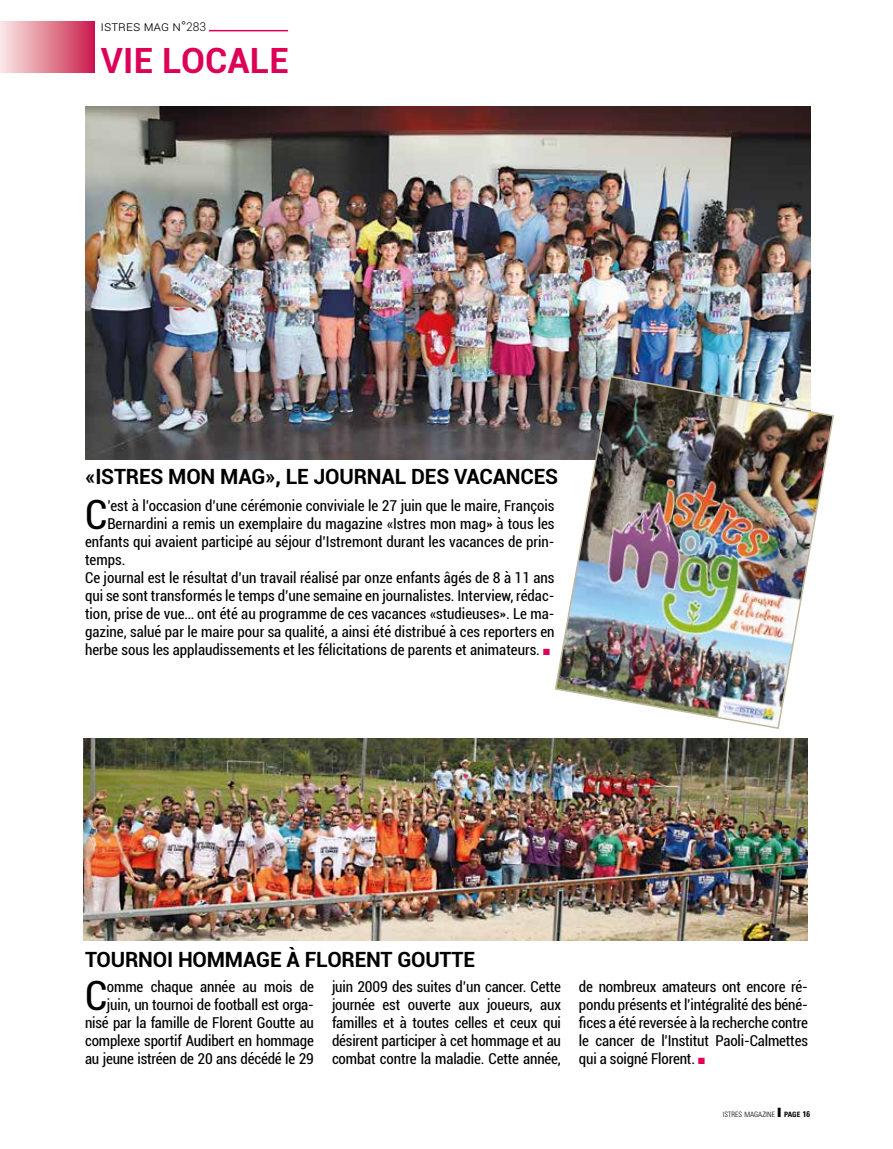
<style>
.page{position:relative;width:893px;height:1149px;background:#fff}
.page>*{position:absolute;margin:0;border:0;box-sizing:border-box;transform-origin:0 0}
.t1{font:condensed 40.35px "Roboto";color:#000}
.t2{font:700 34.8px "Roboto";letter-spacing:.005em;color:#dd0057}
.t3{font:700 21px "Roboto";letter-spacing:-.01em;color:#000}
.t4{font:condensed 15px/18px "Roboto";color:#000;text-align:justify}
.t5{font:300 13.5px "Roboto";color:#000}
.t6{font:300 condensed 7.35px "Univers";color:#000}
.s1{font-size:12px}
.s2{color:#dd0057}
.s3{font-weight:700}
.s4{font-weight:700;font-size:8.25px}
</style>
<div class="page">
<img style="left:85px;top:106px;width:725px;height:353px">
<img style="left:83px;top:738px;width:725px;height:201px">
<img style="left:554px;top:375px;width:280px;height:354px">
<div style="left:0;top:21px;width:95px;height:51px;background:linear-gradient(to right,#faece6,#cb1e4b)"></div>
<hr style="left:209px;top:30px;width:79px;height:1px;background:#dd0057">
<p class="t5" style="left:101px;top:17px;width:107px">istres mag n°<span class="s1">283</span></p>
<h2 class="t2" style="left:101px;top:36px;width:189px">VIE LOCALE</h2>
<h3 class="t3" style="left:85px;top:461px;width:475px">«ISTRES MON MAG», LE JOURNAL DES VACANCES</h3>
<h1 class="t1" style="left:85px;top:486px;width:24px">C</h1>
<p class="t4" style="left:107px;top:496px;width:449px">’est à l’occasion d’une cérémonie conviviale le 27 juin que le maire, François</p>
<p class="t4" style="left:107px;top:514px;width:449px">Bernardini a remis un exemplaire du magazine «Istres mon mag» à tous les</p>
<p class="t4" style="left:85px;top:532px;width:471px">enfants qui avaient participé au séjour d’Istremont durant les vacances de prin-</p>
<p class="t4" style="left:85px;top:550px;width:42px">temps.</p>
<p class="t4" style="left:85px;top:568px;width:471px">Ce journal est le résultat d’un travail réalisé par onze enfants âgés de 8 à 11 ans</p>
<p class="t4" style="left:85px;top:586px;width:471px">qui se sont transformés le temps d’une semaine en journalistes. Interview, rédac-</p>
<p class="t4" style="left:85px;top:604px;width:471px">tion, prise de vue… ont été au programme de ces vacances «studieuses». Le ma-</p>
<p class="t4" style="left:85px;top:622px;width:471px">gazine, salué par le maire pour sa qualité, a ainsi été distribué à ces reporters en</p>
<p class="t4" style="left:85px;top:640px;width:467px">herbe sous les applaudissements et les félicitations de parents et animateurs. <span class="s2">■</span></p>
<h3 class="t3" style="left:85px;top:944px;width:392px">TOURNOI HOMMAGE À FLORENT GOUTTE</h3>
<p class="t4" style="left:85px;top:977px;width:230px;text-align:right">omme chaque année au mois de juin, un tournoi de football est orga&shy;nisé par la famille de Florent Goutte au complexe sportif Audibert en hommage au jeune istréen de 20 ans décédé le 29</p>
<p class="t4" style="left:332px;top:977px;width:230px">juin 2009 des suites d’un cancer. Cette journée est ouverte aux joueurs, aux familles et à toutes celles et ceux qui désirent participer à cet hommage et au combat contre la maladie. Cette année,</p>
<p class="t4" style="left:579px;top:977px;width:230px">de nombreux amateurs ont encore ré&shy;pondu présents et l’intégralité des béné&shy;fices a été reversée à la recherche contre le cancer de l’Institut Paoli-Calmettes qui a soigné Florent. <span class="s2">■</span></p>
<h1 class="t1" style="left:85px;top:967px;width:24px">C</h1>
<p class="t6" style="left:723px;top:1109px;width:89px">ISTRES MAGAZINE ❙ <span class="s3">page</span> <span class="s4">16</span></p>
</div>
